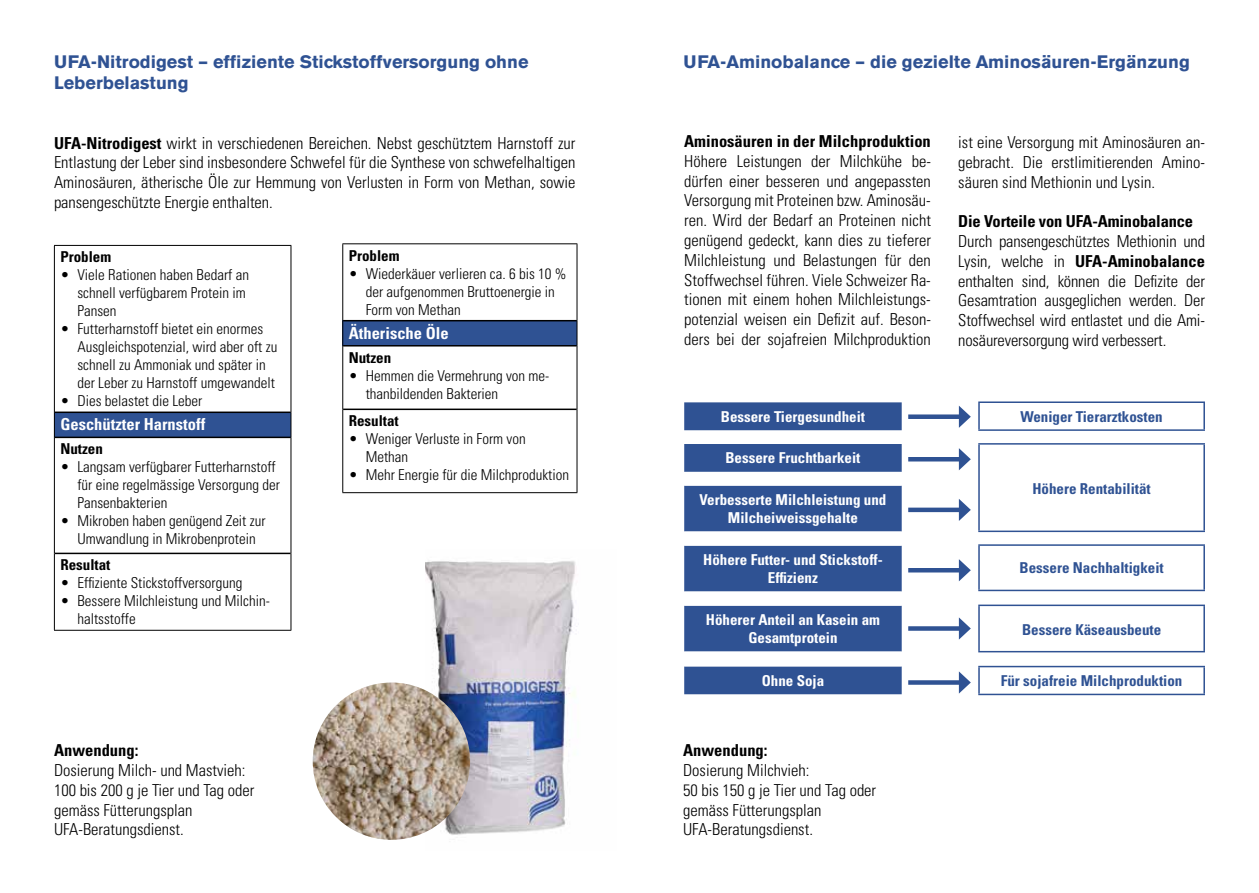
<style>
.page{position:relative;width:1259px;height:893px;background:#fff}
.page>*{position:absolute;margin:0;border:0;box-sizing:border-box;transform-origin:0 0}
.t1{font:700 18px/21.6px "Akzidenz Grotesk BE";color:#2f5293}
.t2{font:300 condensed 16.5px/19.8px "Univers LT Std";color:#000;text-align:justify}
.t3{font:700 condensed 16.5px "Univers LT Std";color:#000}
.t4{font:700 condensed 16.5px "Univers LT Std";color:#fff}
.t5{font:300 condensed 15px/18px "Univers LT Std";color:#000}
.t6{font:700 condensed 15px/18px "Univers LT Std";color:#fff;text-align:center}
.t7{font:700 condensed 15px "Univers LT Std";color:#2f5293}
.t8{font:700 condensed 15px "Univers LT Std";color:#000}
.s1{font-weight:700}
</style>
<div class="page">
<div style="left:54px;top:412px;width:237px;height:25px;background:#2f5293"></div>
<hr style="left:55px;top:412px;width:236px;height:1px;background:#000">
<hr style="left:55px;top:437px;width:236px;height:1px;background:#000">
<hr style="left:55px;top:553px;width:236px;height:1px;background:#000">
<hr style="left:54px;top:245px;width:237px;height:1px;background:#000">
<hr style="left:54px;top:246px;width:1px;height:166px;background:#000">
<hr style="left:291px;top:246px;width:1px;height:166px;background:#000">
<svg style="left:54px;top:412px;width:1px;height:25px"></svg>
<svg style="left:291px;top:412px;width:1px;height:25px"></svg>
<hr style="left:54px;top:437px;width:1px;height:116px;background:#000">
<hr style="left:291px;top:437px;width:1px;height:116px;background:#000">
<hr style="left:54px;top:553px;width:1px;height:77px;background:#000">
<hr style="left:291px;top:553px;width:1px;height:77px;background:#000">
<hr style="left:54px;top:630px;width:237px;height:1px;background:#000">
<div style="left:343px;top:321px;width:234px;height:25px;background:#2f5293"></div>
<hr style="left:343px;top:320px;width:233px;height:1px;background:#000">
<hr style="left:343px;top:345px;width:233px;height:1px;background:#000">
<hr style="left:343px;top:409px;width:233px;height:1px;background:#000">
<hr style="left:342px;top:243px;width:235px;height:1px;background:#000">
<hr style="left:342px;top:244px;width:1px;height:77px;background:#000">
<hr style="left:576px;top:244px;width:1px;height:77px;background:#000">
<svg style="left:342px;top:321px;width:1px;height:25px"></svg>
<svg style="left:576px;top:321px;width:1px;height:25px"></svg>
<hr style="left:342px;top:346px;width:1px;height:63px;background:#000">
<hr style="left:576px;top:346px;width:1px;height:63px;background:#000">
<hr style="left:342px;top:409px;width:1px;height:83px;background:#000">
<hr style="left:576px;top:409px;width:1px;height:83px;background:#000">
<hr style="left:342px;top:492px;width:235px;height:1px;background:#000">
<svg style="left:684px;top:402px;width:217px;height:292px;background:#4e6ca3"></svg>
<svg style="left:684px;top:472px;width:217px;height:194px"></svg>
<svg style="left:979px;top:403px;width:225px;height:291px"></svg>
<hr style="left:978px;top:401px;width:227px;height:2px;background:#2f5293">
<svg style="left:978px;top:403px;width:1px;height:26px"></svg>
<hr style="left:1203px;top:403px;width:2px;height:26px;background:#2f5293">
<hr style="left:978px;top:429px;width:227px;height:2px;background:#2f5293">
<hr style="left:978px;top:443px;width:227px;height:2px;background:#2f5293">
<hr style="left:978px;top:445px;width:1px;height:86px;background:#2f5293">
<hr style="left:1203px;top:445px;width:2px;height:86px;background:#2f5293">
<hr style="left:978px;top:531px;width:227px;height:1px;background:#2f5293">
<hr style="left:978px;top:544px;width:227px;height:2px;background:#2f5293">
<hr style="left:978px;top:546px;width:1px;height:44px;background:#2f5293">
<hr style="left:1203px;top:546px;width:2px;height:44px;background:#2f5293">
<hr style="left:978px;top:590px;width:227px;height:1px;background:#2f5293">
<hr style="left:978px;top:605px;width:227px;height:1px;background:#2f5293">
<hr style="left:978px;top:606px;width:1px;height:45px;background:#2f5293">
<hr style="left:1203px;top:606px;width:2px;height:45px;background:#2f5293">
<hr style="left:978px;top:651px;width:227px;height:1px;background:#2f5293">
<hr style="left:978px;top:666px;width:227px;height:1px;background:#2f5293">
<svg style="left:978px;top:667px;width:1px;height:27px"></svg>
<hr style="left:1203px;top:667px;width:2px;height:27px;background:#2f5293">
<hr style="left:978px;top:694px;width:227px;height:1px;background:#2f5293">
<div style="left:908px;top:414px;width:55px;height:5px;background:#2f5293"></div>
<svg style="left:959px;top:406px;width:12px;height:22px"></svg>
<hr style="left:908px;top:568px;width:55px;height:4px;background:#2f5293">
<svg style="left:959px;top:559px;width:12px;height:22px"></svg>
<div style="left:908px;top:626px;width:55px;height:5px;background:#2f5293"></div>
<svg style="left:959px;top:617px;width:12px;height:23px"></svg>
<div style="left:908px;top:680px;width:55px;height:5px;background:#2f5293"></div>
<svg style="left:959px;top:671px;width:12px;height:23px"></svg>
<hr style="left:908px;top:508px;width:55px;height:4px;background:#2f5293">
<svg style="left:959px;top:499px;width:12px;height:22px"></svg>
<hr style="left:908px;top:457px;width:55px;height:4px;background:#2f5293">
<svg style="left:959px;top:448px;width:12px;height:22px"></svg>
<img style="left:425px;top:561px;width:152px;height:274px">
<img style="left:313px;top:682px;width:157px;height:158px;border-radius:79px">
<p class="t1" style="left:54px;top:51px;width:476px">UFA-Nitrodigest – effiziente Stickstoffversorgung ohne<br>Leberbelastung</p>
<p class="t2" style="left:54px;top:133px;width:523px"><span class="s1">UFA-Nitrodigest</span> wirkt in verschiedenen Bereichen. Nebst geschütztem Harnstoff zur Entlastung der Leber sind insbesondere Schwefel für die Synthese von schwefelhaltigen Aminosäuren, ätherische Öle zur Hemmung von Verlusten in Form von Methan, sowie pansengeschützte Energie enthalten.</p>
<p class="t8" style="left:60px;top:248px;width:52px">Problem</p>
<p class="t5" style="left:77px;top:266px;width:173px;text-indent:-17px">• Viele Rationen haben Bedarf an schnell verfügbarem Protein im<br>Pansen</p>
<p class="t5" style="left:77px;top:320px;width:201px;text-indent:-17px">• Futterharnstoff bietet ein enormes Ausgleichspotenzial, wird aber oft zu schnell zu Ammoniak und später in der Leber zu Harnstoff umgewandelt</p>
<p class="t5" style="left:60px;top:392px;width:143px">• Dies belastet die Leber</p>
<p class="t4" style="left:60px;top:414px;width:146px">Geschützter Harnstoff</p>
<p class="t8" style="left:60px;top:440px;width:44px">Nutzen</p>
<p class="t5" style="left:77px;top:458px;width:204px;text-indent:-17px">• Langsam verfügbarer Futterharnstoff für eine regelmässige Versorgung der<br>Pansenbakterien</p>
<p class="t5" style="left:60px;top:512px;width:207px;text-align:center">• Mikroben haben genügend Zeit zur<br>Umwandlung in Mikrobenprotein</p>
<p class="t8" style="left:60px;top:556px;width:52px">Resultat</p>
<p class="t5" style="left:60px;top:574px;width:183px">• Effiziente Stickstoffversorgung</p>
<p class="t5" style="left:77px;top:592px;width:194px;text-indent:-17px">• Bessere Milchleistung und Milchin&shy;haltsstoffe</p>
<p class="t3" style="left:54px;top:740px;width:86px">Anwendung:</p>
<p class="t2" style="left:54px;top:760px;width:202px;text-align:left">Dosierung Milch- und Mastvieh:<br>100 bis 200 g je Tier und Tag oder gemäss Fütterungsplan<br>UFA-Beratungsdienst.</p>
<p class="t8" style="left:349px;top:246px;width:52px">Problem</p>
<p class="t5" style="left:366px;top:264px;width:202px;text-indent:-17px">• Wiederkäuer verlieren ca. 6 bis 10 % der aufgenommen Bruttoenergie in<br>Form von Methan</p>
<p class="t4" style="left:349px;top:323px;width:101px">Ätherische Öle</p>
<p class="t8" style="left:349px;top:348px;width:44px">Nutzen</p>
<p class="t5" style="left:366px;top:366px;width:185px;text-indent:-17px">• Hemmen die Vermehrung von me&shy;thanbildenden Bakterien</p>
<p class="t8" style="left:349px;top:412px;width:52px">Resultat</p>
<p class="t5" style="left:366px;top:430px;width:161px;text-indent:-17px">• Weniger Verluste in Form von<br>Methan</p>
<p class="t5" style="left:349px;top:466px;width:222px">• Mehr Energie für die Milchproduktion</p>
<p class="t1" style="left:683px;top:51px;width:508px">UFA-Aminobalance – die gezielte Aminosäuren-Ergänzung</p>
<p class="t3" style="left:684px;top:131px;width:248px">Aminosäuren in der Milchproduktion</p>
<p class="t2" style="left:684px;top:151px;width:248px">Höhere Leistungen der Milchkühe be&shy;dürfen einer besseren und angepassten Versorgung mit Proteinen bzw. Aminosäu&shy;ren. Wird der Bedarf an Proteinen nicht genügend gedeckt, kann dies zu tieferer Milchleistung und Belastungen für den Stoffwechsel führen. Viele Schweizer Ra&shy;tionen mit einem hohen Milchleistungs&shy;potenzial weisen ein Defizit auf. Beson&shy;ders bei der sojafreien Milchproduktion</p>
<p class="t6" style="left:721px;top:407px;width:146px">Bessere Tiergesundheit</p>
<p class="t6" style="left:725px;top:449px;width:136px">Bessere Fruchtbarkeit</p>
<p class="t6" style="left:699px;top:491px;width:188px">Verbesserte Milchleistung und<br>Milcheiweissgehalte</p>
<p class="t6" style="left:703px;top:551px;width:181px">Höhere Futter- und Stickstoff-<br>Effizienz</p>
<p class="t6" style="left:706px;top:611px;width:176px">Höherer Anteil an Kasein am<br>Gesamtprotein</p>
<p class="t6" style="left:761px;top:671px;width:64px">Ohne Soja</p>
<p class="t3" style="left:683px;top:740px;width:86px">Anwendung:</p>
<p class="t2" style="left:683px;top:760px;width:195px;text-align:left">Dosierung Milchvieh:<br>50 bis 150 g je Tier und Tag oder gemäss Fütterungsplan<br>UFA-Beratungsdienst.</p>
<p class="t2" style="left:958px;top:132px;width:248px">ist eine Versorgung mit Aminosäuren an&shy;gebracht. Die erstlimitierenden Amino&shy;säuren sind Methionin und Lysin.</p>
<p class="t3" style="left:958px;top:211px;width:236px">Die Vorteile von UFA-Aminobalance</p>
<p class="t2" style="left:958px;top:231px;width:248px">Durch pansengeschütztes Methionin und Lysin, welche in <span class="s1">UFA-Aminobalance </span>enthalten sind, können die Defizite der Gesamtration ausgeglichen werden. Der Stoffwechsel wird entlastet und die Ami&shy;nosäureversorgung wird verbessert.</p>
<p class="t7" style="left:1020px;top:407px;width:144px">Weniger Tierarztkosten</p>
<p class="t7" style="left:1032px;top:480px;width:120px">Höhere Rentabilität</p>
<p class="t7" style="left:1019px;top:558px;width:146px">Bessere Nachhaltigkeit</p>
<p class="t7" style="left:1022px;top:621px;width:141px">Bessere Käseausbeute</p>
<p class="t7" style="left:1000px;top:671px;width:183px">Für sojafreie Milchproduktion</p>
</div>
